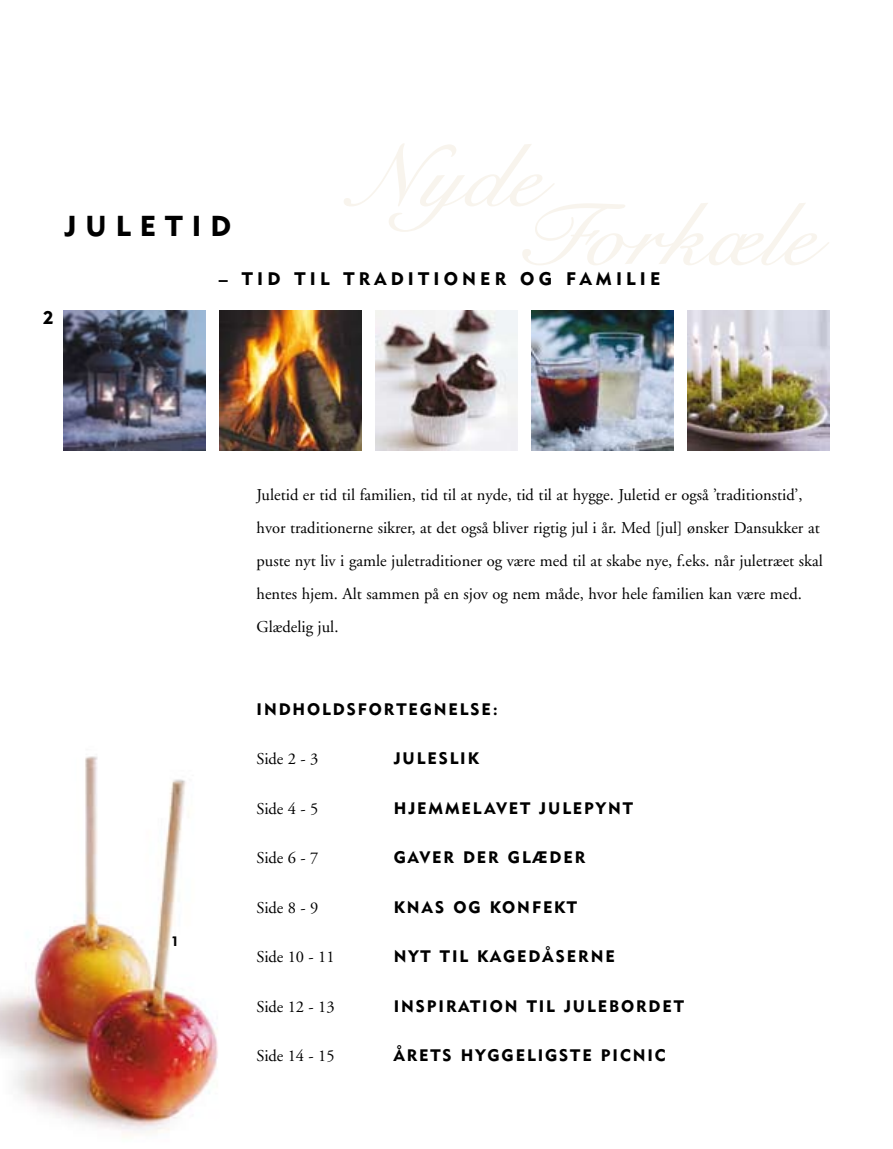
<style>
.page{position:relative;width:893px;height:1149px;background:#fff}
.page>*{position:absolute;margin:0;border:0;box-sizing:border-box;transform-origin:0 0}
.t1{font:28.5px "Geometric 415 BT Black A";letter-spacing:.32em;color:#000}
.t2{font:18px "Geometric 415 BT Black A";letter-spacing:.23em;color:#000}
.t3{font:16.5px/33px "Adobe Garamond";color:#000}
.t4{font:16.5px "Geometric 415 BT Black A";letter-spacing:.115em;color:#000}
.t5{font:13.5px "Geometric 415 BT Black A";color:#000}
</style>
<div class="page">
<img style="left:64px;top:310px;width:142px;height:140px">
<img style="left:220px;top:310px;width:142px;height:140px">
<img style="left:375px;top:310px;width:142px;height:140px">
<img style="left:531px;top:310px;width:142px;height:140px">
<img style="left:687px;top:310px;width:142px;height:140px">
<img style="left:0;top:756px;width:218px;height:381px">
<p class="t2" style="left:43px;top:306px;width:12px">2</p>
<h1 class="t1" style="left:64px;top:208px;width:168px">JULETID</h1>
<p class="t2" style="left:219px;top:268px;width:443px">– TID TIL TRADITIONER OG FAMILIE</p>
<p class="t5" style="left:171px;top:932px;width:9px">1</p>
<p class="t3" style="left:257px;top:478px;width:568px">Juletid er tid til familien, tid til at nyde, tid til at hygge. Juletid er også ’traditionstid’, hvor traditionerne sikrer, at det også bliver rigtig jul i år. Med [jul] ønsker Dansukker at puste nyt liv i gamle juletraditioner og være med til at skabe nye, f.eks. når juletræet skal hentes hjem. Alt sammen på en sjov og nem måde, hvor hele familien kan være med.<br>Glædelig jul.</p>
<p class="t4" style="left:257px;top:698px;width:243px">INDHOLDSFORTEGNELSE:</p>
<p class="t3" style="left:257px;top:742px;width:63px">Side 2 - 3</p>
<p class="t4" style="left:394px;top:748px;width:87px">JULESLIK</p>
<p class="t3" style="left:257px;top:792px;width:63px">Side 4 - 5</p>
<p class="t4" style="left:394px;top:797px;width:241px">HJEMMELAVET JULEPYNT</p>
<p class="t3" style="left:257px;top:841px;width:63px">Side 6 - 7</p>
<p class="t4" style="left:394px;top:847px;width:193px">GAVER DER GLÆDER</p>
<p class="t3" style="left:257px;top:891px;width:63px">Side 8 - 9</p>
<p class="t4" style="left:394px;top:896px;width:185px">KNAS OG KONFEKT</p>
<p class="t3" style="left:257px;top:940px;width:80px">Side 10 - 11</p>
<p class="t4" style="left:394px;top:946px;width:222px">NYT TIL KAGEDÅSERNE</p>
<p class="t3" style="left:257px;top:990px;width:80px">Side 12 - 13</p>
<p class="t4" style="left:394px;top:995px;width:292px">INSPIRATION TIL JULEBORDET</p>
<p class="t3" style="left:257px;top:1039px;width:80px">Side 14 - 15</p>
<p class="t4" style="left:394px;top:1045px;width:273px">ÅRETS HYGGELIGSTE PICNIC</p>
</div>
